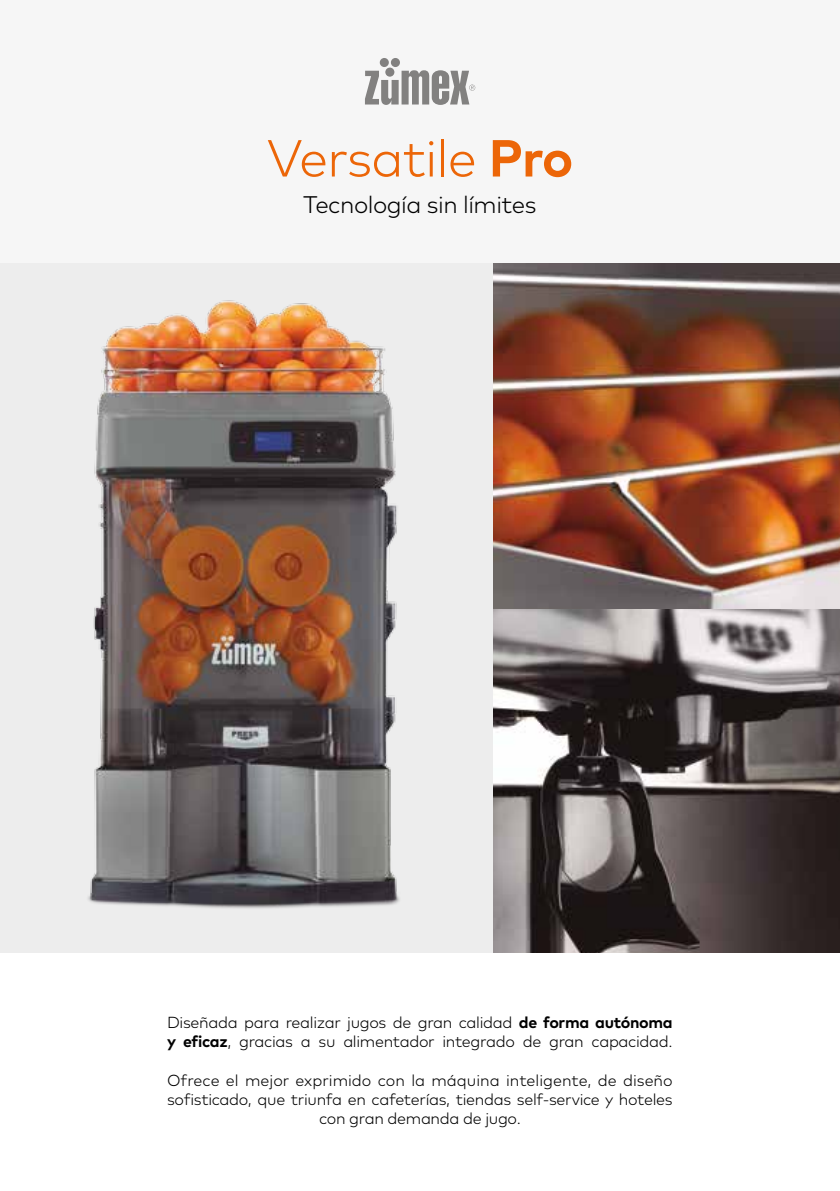
<style>
.page{position:relative;width:840px;height:1191px;background:#fff}
.page>*{position:absolute;margin:0;border:0;box-sizing:border-box;transform-origin:0 0}
.t1{font:300 52px "Mark Pro";letter-spacing:-.02em;color:#ec6608}
.t2{font:300 24px "Mark Pro";letter-spacing:-.02em;color:#000}
.t3{font:300 16px/19.2px "Mark Pro";letter-spacing:-.02em;color:#000}
.s1{font-weight:700}
</style>
<div class="page">
<div style="left:0;top:0;width:839px;height:264px;background:#f6f6f6"></div>
<div style="left:0;top:264px;width:493px;height:688px;background:#ededed"></div>
<img style="left:493px;top:264px;width:346px;height:688px">
<img style="left:73px;top:300px;width:347px;height:653px">
<svg style="left:365px;top:58px;width:110px;height:47px"></svg>
<h1 class="t1" style="left:266px;top:119px;width:308px">Versatile <span class="s1">Pro</span></h1>
<h2 class="t2" style="left:303px;top:186px;width:234px">Tecnología sin límites</h2>
<p class="t3" style="left:167px;top:1011px;width:507px">Diseñada para realizar jugos de gran calidad <span class="s1">de forma autónoma y eficaz</span>, gracias a su alimentador integrado de gran capacidad.</p>
<p class="t3" style="left:167px;top:1069px;width:507px;text-align:center">Ofrece el mejor exprimido con la máquina inteligente, de diseño sofisticado, que triunfa en cafeterías, tiendas self-service y hoteles con gran demanda de jugo.</p>
</div>
